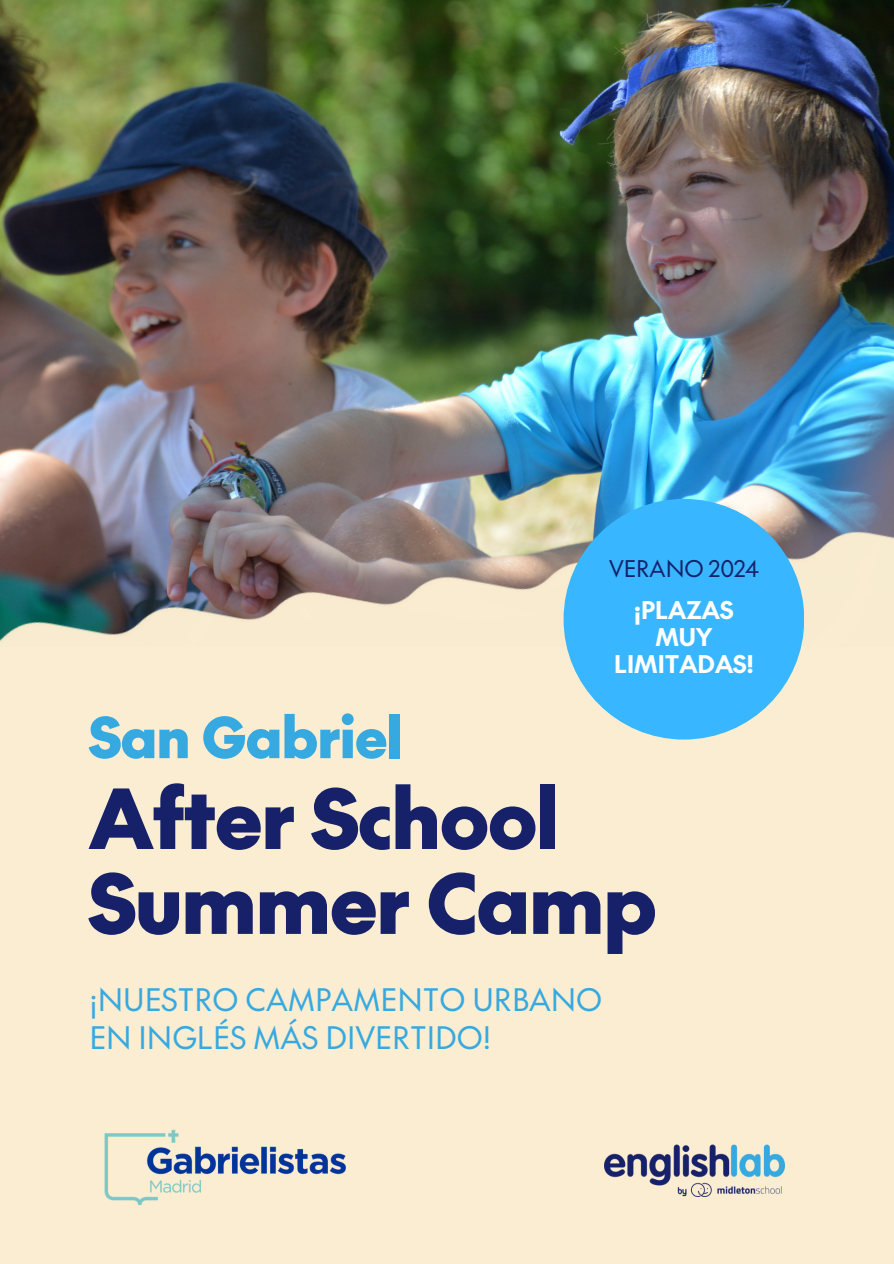
<style>
.page{position:relative;width:894px;height:1264px;background:#fff}
.page>*{position:absolute;margin:0;border:0;box-sizing:border-box;transform-origin:0 0}
.t1{font:900 80.25px/84.9px "The Future";color:#16216a}
.t2{font:900 54.9px "The Future";color:#36a9e1}
.t3{font:30.15px/37.7px "The Future";color:#36a9e1}
.t4{font:700 23.7px/26.8px "The Future";color:#fff;text-align:center}
.t5{font:22.35px "The Future";color:#16216a}
</style>
<div class="page">
<img style="left:0;top:0;width:892px;height:331px">
<img style="left:0;top:331px;width:893px;height:932px">
<img style="left:604px;top:1142px;width:180px;height:54px">
<img style="left:89px;top:1113px;width:288px;height:107px">
<div style="left:563px;top:499px;width:241px;height:240px;background:#38b6ff;border-radius:50%"></div>
<p class="t5" style="left:609px;top:551px;width:151px">VERANO 2024</p>
<h4 class="t2" style="left:89px;top:697px;width:314px">San Gabriel</h4>
<h3 class="t4" style="left:614px;top:595px;width:141px">¡PLAZAS<br>MUY<br>LIMITADAS!</h3>
<p class="t1" style="left:89px;top:773px;width:568px">After School<br>Summer Camp</p>
<h1 class="t3" style="left:89px;top:979px;width:514px">¡NUESTRO CAMPAMENTO URBANO<br>EN INGLÉS MÁS DIVERTIDO!</h1>
</div>
